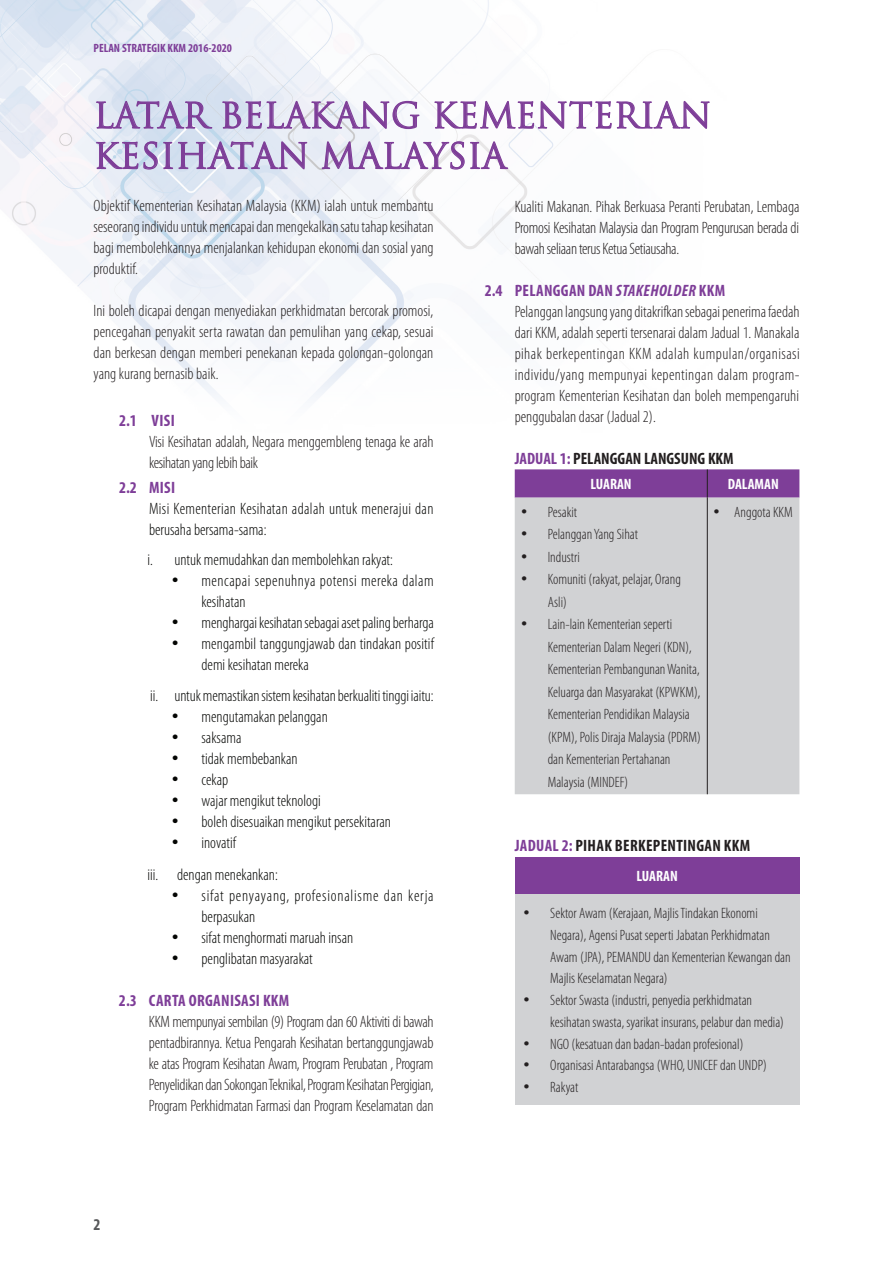
<style>
.page{position:relative;width:893px;height:1263px;background:#fff}
.page>*{position:absolute;margin:0;border:0;box-sizing:border-box;transform-origin:0 0}
.t1{font:34.5px/40.5px "Trajan Pro";color:#7e3e98}
.t2{font:300 condensed 16.5px/21px "Myriad Pro";color:#231f20;text-align:justify}
.t3{font:300 condensed 16.5px/21px "Myriad Pro";color:#040503}
.t4{font:300 condensed 16.5px/21px "Myriad Pro";letter-spacing:.02em;color:#040503}
.t5{font:700 condensed 16.5px "Myriad Pro";letter-spacing:.015em;color:#231f20}
.t6{font:300 condensed 16.5px/21px "Myriad Pro";letter-spacing:.05em;color:#040503}
.t7{font:300 condensed 16.5px/21px "Myriad Pro";letter-spacing:.03em;color:#040503}
.t8{font:700 condensed 16.5px "Myriad Pro";letter-spacing:.02em;color:#7e3e98}
.t9{font:700 condensed 16.5px "Myriad Pro";color:#57585a}
.t10{font:300 condensed 15px/22.5px "Myriad Pro";color:#231f20}
.t11{font:700 condensed 15px "Myriad Pro";color:#fff}
.t12{font:700 condensed 12px "Myriad Pro";color:#7e3e98}
.s1{font-weight:700;color:#7e3e98}
.s2{font-weight:700;font-style:italic;color:#7e3e98}
.s3{color:#7e3e98}
</style>
<div class="page">
<img style="left:0;top:0;width:564px;height:399px">
<svg style="left:96px;top:71px;width:614px;height:121px"></svg>
<div style="left:515px;top:498px;width:284px;height:296px;background:#d1d2d4"></div>
<svg style="left:515px;top:469px;width:284px;height:29px"></svg>
<hr style="left:707px;top:498px;width:1px;height:296px;background:#231f20">
<div style="left:515px;top:857px;width:284px;height:37px;background:#7e3e98"></div>
<div style="left:515px;top:894px;width:284px;height:211px;background:#d1d2d4"></div>
<p class="t12" style="left:94px;top:41px;width:140px">PELAN STRATEGIK KKM 2016-2020</p>
<h1 class="t1" style="left:94px;top:95px;width:620px">LATAR BELAKANG KEMENTERIAN<br>KESIHATAN MALAYSIA</h1>
<p class="t2" style="left:94px;top:196px;width:342px">Objektif Kementerian Kesihatan Malaysia (KKM) ialah untuk membantu seseorang individu untuk mencapai dan mengekalkan satu tahap kesihatan bagi membolehkannya menjalankan kehidupan ekonomi dan sosial yang produktif.</p>
<p class="t2" style="left:94px;top:301px;width:341px">Ini boleh dicapai dengan menyediakan perkhidmatan bercorak promosi, pencegahan penyakit serta rawatan dan pemulihan yang cekap, sesuai dan berkesan dengan memberi penekanan kepada golongan-golongan yang kurang bernasib baik.</p>
<p class="t8" style="left:119px;top:410px;width:57px">2.1 VISI</p>
<p class="t2" style="left:149px;top:431px;width:286px">Visi Kesihatan adalah, Negara menggembleng tenaga ke arah kesihatan yang lebih baik</p>
<p class="t8" style="left:119px;top:477px;width:58px">2.2 MISI</p>
<p class="t4" style="left:149px;top:498px;width:286px">Misi Kementerian Kesihatan adalah untuk menerajui dan berusaha bersama-sama:</p>
<p class="t3" style="left:148px;top:549px;width:247px">i. untuk memudahkan dan membolehkan rakyat:</p>
<p class="t7" style="left:202px;top:570px;width:234px;text-indent:-30px">• mencapai sepenuhnya potensi mereka dalam kesihatan</p>
<p class="t3" style="left:172px;top:612px;width:264px">• menghargai kesihatan sebagai aset paling berharga</p>
<p class="t3" style="left:202px;top:633px;width:234px;text-indent:-30px">• mengambil tanggungjawab dan tindakan positif demi kesihatan mereka</p>
<p class="t3" style="left:150px;top:686px;width:285px">ii. untuk memastikan sistem kesihatan berkualiti tinggi iaitu:</p>
<p class="t3" style="left:172px;top:707px;width:158px">• mengutamakan pelanggan</p>
<p class="t3" style="left:172px;top:728px;width:71px">• saksama</p>
<p class="t3" style="left:172px;top:749px;width:128px">• tidak membebankan</p>
<p class="t3" style="left:172px;top:770px;width:58px">• cekap</p>
<p class="t3" style="left:172px;top:791px;width:151px">• wajar mengikut teknologi</p>
<p class="t3" style="left:172px;top:812px;width:221px">• boleh disesuaikan mengikut persekitaran</p>
<p class="t3" style="left:147px;top:828px;width:132px;line-height:31.5px;text-indent:24px">• inovatif<br>iii. dengan menekankan:</p>
<p class="t6" style="left:201px;top:885px;width:234px;text-indent:-30px">• sifat penyayang, profesionalisme dan kerja berpasukan</p>
<p class="t3" style="left:171px;top:927px;width:183px">• sifat menghormati maruah insan</p>
<p class="t3" style="left:171px;top:948px;width:143px">• penglibatan masyarakat</p>
<p class="t8" style="left:119px;top:990px;width:172px">2.3 CARTA ORGANISASI KKM</p>
<p class="t2" style="left:149px;top:1011px;width:286px">KKM mempunyai sembilan (9) Program dan 60 Aktiviti di bawah pentadbirannya. Ketua Pengarah Kesihatan bertanggungjawab ke atas Program Kesihatan Awam, Program Perubatan , Program Penyelidikan dan Sokongan Teknikal, Program Kesihatan Pergigian, Program Perkhidmatan Farmasi dan Program Keselamatan dan</p>
<p class="t2" style="left:515px;top:196px;width:286px">Kualiti Makanan. Pihak Berkuasa Peranti Perubatan, Lembaga Promosi Kesihatan Malaysia dan Program Pengurusan berada di bawah seliaan terus Ketua Setiausaha.</p>
<p class="t2" style="left:515px;top:280px;width:286px;text-align:left;text-indent:-30px"><span class="s1">2.4 PELANGGAN DAN</span> <span class="s2">STAKEHOLDER</span> <span class="s1">KKM<br></span>Pelanggan langsung yang ditakrifkan sebagai penerima faedah dari KKM, adalah seperti tersenarai dalam Jadual 1. Manakala pihak berkepentingan KKM adalah kumpulan/organisasi individu/yang mempunyai kepentingan dalam program&shy;program Kementerian Kesihatan dan boleh mempengaruhi penggubalan dasar (Jadual 2).</p>
<p class="t5" style="left:515px;top:448px;width:220px"><span class="s3">JADUAL 1:</span> PELANGGAN LANGSUNG KKM</p>
<p class="t11" style="left:590px;top:475px;width:43px">LUARAN</p>
<p class="t11" style="left:728px;top:475px;width:52px">DALAMAN</p>
<p class="t10" style="left:521px;top:501px;width:58px">• Pesakit</p>
<p class="t10" style="left:521px;top:523px;width:119px">• Pelanggan Yang Sihat</p>
<p class="t10" style="left:521px;top:546px;width:61px">• Industri</p>
<p class="t10" style="left:548px;top:568px;width:135px;text-indent:-27px">• Komuniti (rakyat, pelajar, Orang<br>Asli)</p>
<p class="t10" style="left:548px;top:613px;width:155px;text-indent:-27px">• Lain-lain Kementerian seperti<br>Kementerian Dalam Negeri (KDN),<br>Kementerian Pembangunan Wanita,<br>Keluarga dan Masyarakat (KPWKM),<br>Kementerian Pendidikan Malaysia (KPM), Polis Diraja Malaysia (PDRM) dan Kementerian Pertahanan<br>Malaysia (MINDEF)</p>
<p class="t10" style="left:713px;top:501px;width:81px">• Anggota KKM</p>
<p class="t5" style="left:515px;top:835px;width:237px"><span class="s3">JADUAL 2:</span> PIHAK BERKEPENTINGAN KKM</p>
<p class="t11" style="left:636px;top:867px;width:43px">LUARAN</p>
<p class="t10" style="left:550px;top:902px;width:242px;line-height:21.8px;text-indent:-27px">• Sektor Awam (Kerajaan, Majlis Tindakan Ekonomi Negara), Agensi Pusat seperti Jabatan Perkhidmatan Awam (JPA), PEMANDU dan Kementerian Kewangan dan Majlis Keselamatan Negara)</p>
<p class="t10" style="left:550px;top:989px;width:235px;line-height:21.8px;text-indent:-27px">• Sektor Swasta (industri, penyedia perkhidmatan kesihatan swasta, syarikat insurans, pelabur dan media)</p>
<p class="t10" style="left:523px;top:1033px;width:222px">• NGO (kesatuan dan badan-badan profesional)</p>
<p class="t10" style="left:523px;top:1054px;width:245px">• Organisasi Antarabangsa (WHO, UNICEF dan UNDP)</p>
<p class="t10" style="left:523px;top:1076px;width:57px">• Rakyat</p>
<p class="t9" style="left:94px;top:1214px;width:9px">2</p>
</div>
